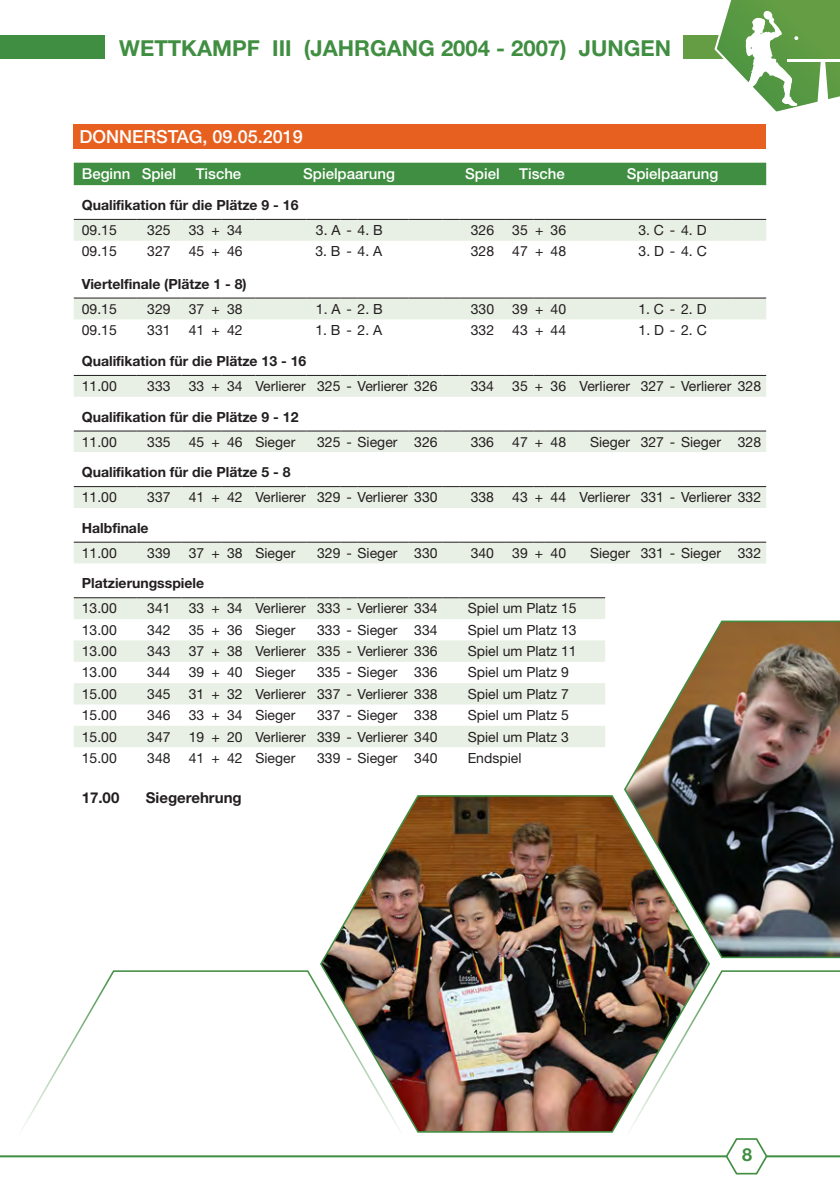
<style>
.page{position:relative;width:840px;height:1191px;background:#fff}
.page>*{position:absolute;margin:0;border:0;box-sizing:border-box;transform-origin:0 0}
.t1{font:700 22px "Helvetica Neue LT Pro";color:#408e41}
.t2{font:500 18px "Helvetica Neue LT Pro";color:#fff}
.t3{font:700 18px "Helvetica Neue LT Pro";color:#408e41}
.t4{font:500 15px "Helvetica Neue LT Pro";color:#fff}
.t5{font:700 15px "Helvetica Neue LT Pro";color:#231f20}
.t6{font:14px "Helvetica Neue LT Pro";color:#231f20}
.t7{font:700 14px "Helvetica Neue LT Pro";color:#231f20}
</style>
<div class="page">
<svg style="left:0;top:35px;width:713px;height:24px;background:#499242"></svg>
<hr style="left:0;top:1155px;width:839px;height:2px;background:#408e41">
<svg style="left:713px;top:0;width:126px;height:112px"></svg>
<div style="left:105px;top:28px;width:577px;height:38px;background:#fff"></div>
<div style="left:74px;top:163px;width:691px;height:22px;background:#408e41"></div>
<svg style="left:74px;top:185px;width:691px;height:34px"></svg>
<div style="left:74px;top:219px;width:691px;height:22px;background:#e8efe4"></div>
<hr style="left:680px;top:219px;width:51px;height:1px;background:#231f20">
<hr style="left:731px;top:219px;width:34px;height:1px;background:#231f20">
<div style="left:76px;top:165px;width:54px;height:18px;background:#408e41"></div>
<div style="left:130px;top:165px;width:51px;height:18px;background:#408e41"></div>
<div style="left:184px;top:165px;width:63px;height:18px;background:#408e41"></div>
<div style="left:257px;top:165px;width:177px;height:18px;background:#408e41"></div>
<div style="left:454px;top:165px;width:51px;height:18px;background:#408e41"></div>
<div style="left:499px;top:165px;width:79px;height:18px;background:#408e41"></div>
<div style="left:581px;top:165px;width:176px;height:18px;background:#408e41"></div>
<svg style="left:74px;top:319px;width:691px;height:1px"></svg>
<svg style="left:74px;top:297px;width:691px;height:22px;background:#dfe6dc"></svg>
<hr style="left:680px;top:297px;width:51px;height:1px;background:#231f20">
<hr style="left:731px;top:297px;width:34px;height:1px;background:#231f20">
<div style="left:74px;top:375px;width:691px;height:22px;background:#e8efe4"></div>
<hr style="left:680px;top:375px;width:51px;height:1px;background:#231f20">
<hr style="left:731px;top:375px;width:34px;height:1px;background:#231f20">
<svg style="left:74px;top:430px;width:691px;height:22px;background:#dfe6dc"></svg>
<hr style="left:680px;top:430px;width:51px;height:1px;background:#231f20">
<hr style="left:731px;top:430px;width:34px;height:1px;background:#231f20">
<svg style="left:74px;top:486px;width:691px;height:22px;background:#e0e6dc"></svg>
<hr style="left:680px;top:486px;width:51px;height:1px;background:#231f20">
<hr style="left:731px;top:486px;width:34px;height:1px;background:#231f20">
<svg style="left:74px;top:541px;width:691px;height:22px;background:#dfe6dc"></svg>
<hr style="left:680px;top:541px;width:51px;height:1px;background:#231f20">
<hr style="left:731px;top:541px;width:34px;height:1px;background:#231f20">
<svg style="left:74px;top:598px;width:530px;height:149px;fill:#e8efe4"></svg>
<hr style="left:74px;top:597px;width:62px;height:1px;background:#231f20">
<hr style="left:136px;top:597px;width:45px;height:1px;background:#231f20">
<svg style="left:181px;top:597px;width:40px;height:1px"></svg>
<hr style="left:221px;top:597px;width:34px;height:1px;background:#231f20">
<hr style="left:255px;top:597px;width:51px;height:1px;background:#231f20">
<hr style="left:306px;top:597px;width:34px;height:1px;background:#231f20">
<svg style="left:340px;top:597px;width:17px;height:1px"></svg>
<hr style="left:357px;top:597px;width:51px;height:1px;background:#231f20">
<hr style="left:408px;top:597px;width:34px;height:1px;background:#231f20">
<svg style="left:442px;top:597px;width:17px;height:1px"></svg>
<hr style="left:459px;top:597px;width:145px;height:1px;background:#231f20">
<div style="left:74px;top:125px;width:691px;height:24px;background:#e7601f"></div>
<img style="left:320px;top:795px;width:390px;height:338px">
<img style="left:622px;top:620px;width:217px;height:339px">
<svg style="left:622px;top:969px;width:217px;height:206px"></svg>
<svg style="left:15px;top:969px;width:391px;height:189px"></svg>
<h1 class="t1" style="left:119px;top:34px;width:553px">WETTKAMPF III (JAHRGANG 2004 - 2007) JUNGEN</h1>
<p class="t2" style="left:79px;top:126px;width:225px">DONNERSTAG, 09.05.2019</p>
<p class="t4" style="left:82px;top:165px;width:96px">Beginn Spiel</p>
<p class="t4" style="left:195px;top:165px;width:47px">Tische</p>
<p class="t4" style="left:303px;top:165px;width:93px">Spielpaarung</p>
<p class="t4" style="left:465px;top:165px;width:36px">Spiel</p>
<p class="t4" style="left:519px;top:165px;width:47px">Tische</p>
<p class="t4" style="left:626px;top:165px;width:93px">Spielpaarung</p>
<p class="t7" style="left:82px;top:196px;width:218px">Qualifikation für die Plätze 9 - 16</p>
<p class="t6" style="left:82px;top:221px;width:37px">09.15</p>
<p class="t6" style="left:147px;top:221px;width:25px">325</p>
<p class="t6" style="left:189px;top:221px;width:55px">33 + 34</p>
<p class="t6" style="left:316px;top:221px;width:68px">3. A - 4. B</p>
<p class="t6" style="left:470px;top:221px;width:25px">326</p>
<p class="t6" style="left:512px;top:221px;width:55px">35 + 36</p>
<p class="t6" style="left:638px;top:221px;width:70px">3. C - 4. D</p>
<p class="t6" style="left:82px;top:243px;width:37px">09.15</p>
<p class="t6" style="left:147px;top:243px;width:25px">327</p>
<p class="t6" style="left:189px;top:243px;width:55px">45 + 46</p>
<p class="t6" style="left:315px;top:243px;width:68px">3. B - 4. A</p>
<p class="t6" style="left:470px;top:243px;width:25px">328</p>
<p class="t6" style="left:512px;top:243px;width:55px">47 + 48</p>
<p class="t6" style="left:638px;top:243px;width:70px">3. D - 4. C</p>
<p class="t7" style="left:82px;top:275px;width:166px">Viertelfinale (Plätze 1 - 8)</p>
<p class="t6" style="left:82px;top:300px;width:37px">09.15</p>
<p class="t6" style="left:147px;top:300px;width:25px">329</p>
<p class="t6" style="left:189px;top:300px;width:55px">37 + 38</p>
<p class="t6" style="left:316px;top:300px;width:68px">1. A - 2. B</p>
<p class="t6" style="left:470px;top:300px;width:25px">330</p>
<p class="t6" style="left:512px;top:300px;width:55px">39 + 40</p>
<p class="t6" style="left:638px;top:300px;width:70px">1. C - 2. D</p>
<p class="t6" style="left:82px;top:321px;width:37px">09.15</p>
<p class="t6" style="left:147px;top:321px;width:25px">331</p>
<p class="t6" style="left:189px;top:321px;width:55px">41 + 42</p>
<p class="t6" style="left:315px;top:321px;width:68px">1. B - 2. A</p>
<p class="t6" style="left:470px;top:321px;width:25px">332</p>
<p class="t6" style="left:512px;top:321px;width:55px">43 + 44</p>
<p class="t6" style="left:638px;top:321px;width:70px">1. D - 2. C</p>
<p class="t7" style="left:82px;top:352px;width:226px">Qualifikation für die Plätze 13 - 16</p>
<p class="t6" style="left:82px;top:377px;width:37px">11.00</p>
<p class="t6" style="left:147px;top:377px;width:25px">333</p>
<p class="t6" style="left:189px;top:377px;width:250px">33 + 34 Verlierer 325 - Verlierer 326</p>
<p class="t6" style="left:470px;top:377px;width:25px">334</p>
<p class="t6" style="left:512px;top:377px;width:250px">35 + 36 Verlierer 327 - Verlierer 328</p>
<p class="t7" style="left:82px;top:408px;width:218px">Qualifikation für die Plätze 9 - 12</p>
<p class="t6" style="left:82px;top:433px;width:37px">11.00</p>
<p class="t6" style="left:147px;top:433px;width:25px">335</p>
<p class="t6" style="left:189px;top:433px;width:108px">45 + 46 Sieger</p>
<p class="t6" style="left:317px;top:433px;width:122px">325 - Sieger 326</p>
<p class="t6" style="left:470px;top:433px;width:25px">336</p>
<p class="t6" style="left:512px;top:433px;width:55px">47 + 48</p>
<p class="t6" style="left:589px;top:433px;width:172px">Sieger 327 - Sieger 328</p>
<p class="t7" style="left:82px;top:463px;width:210px">Qualifikation für die Plätze 5 - 8</p>
<p class="t6" style="left:82px;top:488px;width:37px">11.00</p>
<p class="t6" style="left:147px;top:488px;width:25px">337</p>
<p class="t6" style="left:189px;top:488px;width:250px">41 + 42 Verlierer 329 - Verlierer 330</p>
<p class="t6" style="left:470px;top:488px;width:25px">338</p>
<p class="t6" style="left:512px;top:488px;width:250px">43 + 44 Verlierer 331 - Verlierer 332</p>
<p class="t7" style="left:82px;top:519px;width:68px">Halbfinale</p>
<p class="t6" style="left:82px;top:544px;width:37px">11.00</p>
<p class="t6" style="left:147px;top:544px;width:25px">339</p>
<p class="t6" style="left:189px;top:544px;width:108px">37 + 38 Sieger</p>
<p class="t6" style="left:317px;top:544px;width:122px">329 - Sieger 330</p>
<p class="t6" style="left:470px;top:544px;width:25px">340</p>
<p class="t6" style="left:512px;top:544px;width:55px">39 + 40</p>
<p class="t6" style="left:589px;top:544px;width:172px">Sieger 331 - Sieger 332</p>
<p class="t7" style="left:82px;top:574px;width:124px">Platzierungsspiele</p>
<p class="t6" style="left:82px;top:600px;width:37px">13.00</p>
<p class="t6" style="left:147px;top:600px;width:25px">341</p>
<p class="t6" style="left:189px;top:600px;width:250px">33 + 34 Verlierer 333 - Verlierer 334</p>
<p class="t6" style="left:467px;top:600px;width:110px">Spiel um Platz 15</p>
<p class="t6" style="left:82px;top:621px;width:37px">13.00</p>
<p class="t6" style="left:147px;top:621px;width:25px">342</p>
<p class="t6" style="left:189px;top:621px;width:108px">35 + 36 Sieger</p>
<p class="t6" style="left:317px;top:621px;width:122px">333 - Sieger 334</p>
<p class="t6" style="left:467px;top:621px;width:110px">Spiel um Platz 13</p>
<p class="t6" style="left:82px;top:642px;width:37px">13.00</p>
<p class="t6" style="left:147px;top:642px;width:25px">343</p>
<p class="t6" style="left:189px;top:642px;width:250px">37 + 38 Verlierer 335 - Verlierer 336</p>
<p class="t6" style="left:467px;top:642px;width:110px">Spiel um Platz 11</p>
<p class="t6" style="left:82px;top:664px;width:37px">13.00</p>
<p class="t6" style="left:147px;top:664px;width:25px">344</p>
<p class="t6" style="left:189px;top:664px;width:108px">39 + 40 Sieger</p>
<p class="t6" style="left:317px;top:664px;width:122px">335 - Sieger 336</p>
<p class="t6" style="left:467px;top:664px;width:103px">Spiel um Platz 9</p>
<p class="t6" style="left:82px;top:685px;width:37px">15.00</p>
<p class="t6" style="left:147px;top:685px;width:25px">345</p>
<p class="t6" style="left:189px;top:685px;width:250px">31 + 32 Verlierer 337 - Verlierer 338</p>
<p class="t6" style="left:467px;top:685px;width:103px">Spiel um Platz 7</p>
<p class="t6" style="left:82px;top:706px;width:37px">15.00</p>
<p class="t6" style="left:147px;top:706px;width:25px">346</p>
<p class="t6" style="left:189px;top:706px;width:108px">33 + 34 Sieger</p>
<p class="t6" style="left:317px;top:706px;width:122px">337 - Sieger 338</p>
<p class="t6" style="left:467px;top:706px;width:103px">Spiel um Platz 5</p>
<p class="t6" style="left:82px;top:728px;width:37px">15.00</p>
<p class="t6" style="left:147px;top:728px;width:25px">347</p>
<p class="t6" style="left:189px;top:728px;width:250px">19 + 20 Verlierer 339 - Verlierer 340</p>
<p class="t6" style="left:467px;top:728px;width:103px">Spiel um Platz 3</p>
<p class="t6" style="left:82px;top:749px;width:37px">15.00</p>
<p class="t6" style="left:147px;top:749px;width:25px">348</p>
<p class="t6" style="left:189px;top:749px;width:108px">41 + 42 Sieger</p>
<p class="t6" style="left:317px;top:749px;width:122px">339 - Sieger 340</p>
<p class="t6" style="left:467px;top:749px;width:55px">Endspiel</p>
<p class="t5" style="left:82px;top:788px;width:39px">17.00</p>
<p class="t5" style="left:146px;top:788px;width:97px">Siegerehrung</p>
<p class="t3" style="left:741px;top:1143px;width:12px">8</p>
</div>
